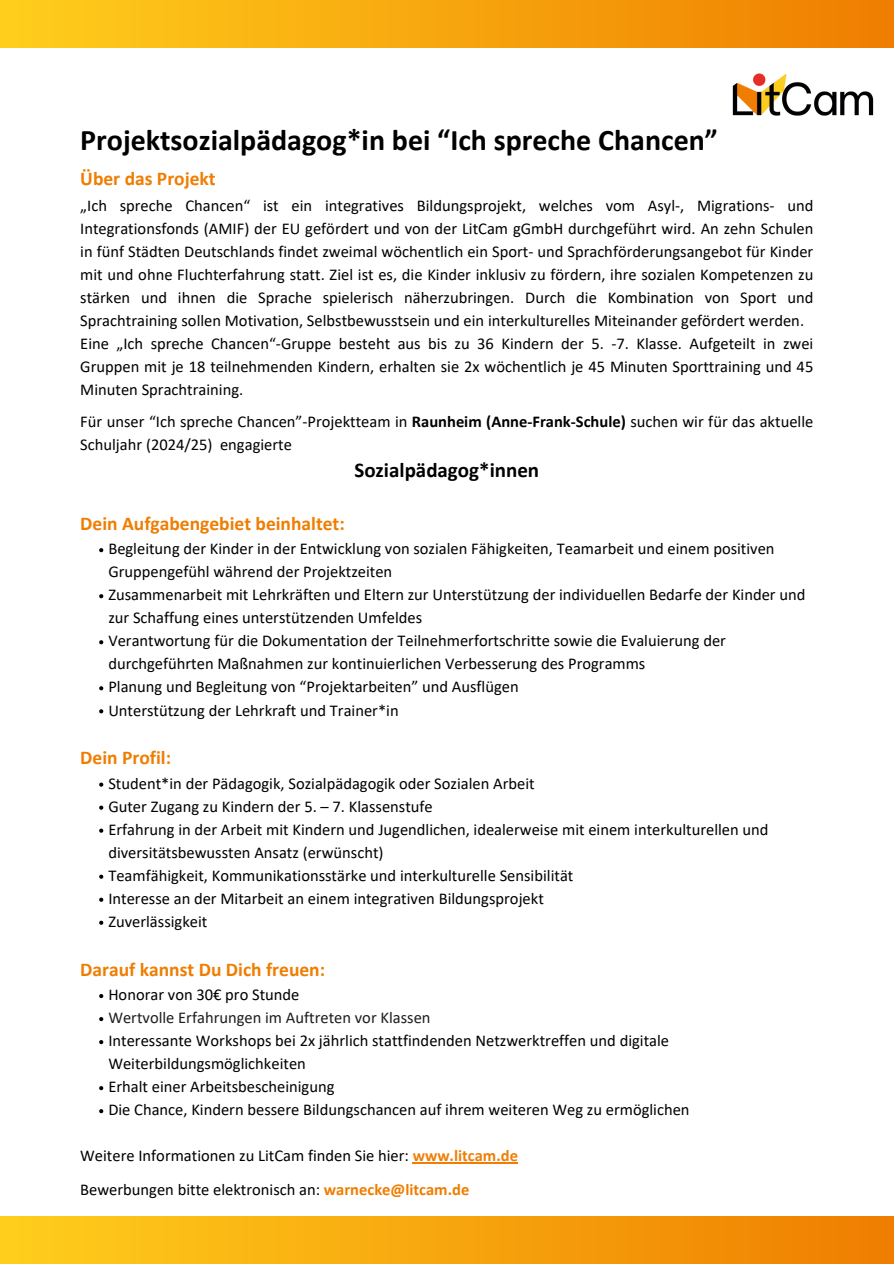
<style>
.page{position:relative;width:894px;height:1264px;background:#fff}
.page>*{position:absolute;margin:0;border:0;box-sizing:border-box;transform-origin:0 0}
.t1{font:700 30px "Calibri";color:#000}
.t2{font:700 21px "Calibri";color:#000}
.t3{font:700 19.5px "Calibri";color:#ef7d00}
.t4{font:16.5px/23px "Calibri";color:#000}
.t5{font:16.5px "Calibri";color:#1d1d1b}
.s1{font-weight:700}
.s2{font-weight:700;color:#f07e04}
.s3{font-weight:700;color:#ef7d00}
</style>
<div class="page">
<svg style="left:99px;top:548px;width:4px;height:4px"></svg>
<svg style="left:99px;top:594px;width:4px;height:4px"></svg>
<svg style="left:99px;top:640px;width:4px;height:4px"></svg>
<svg style="left:99px;top:686px;width:4px;height:4px"></svg>
<svg style="left:99px;top:709px;width:4px;height:4px"></svg>
<svg style="left:99px;top:782px;width:4px;height:4px"></svg>
<svg style="left:99px;top:805px;width:4px;height:4px"></svg>
<svg style="left:99px;top:828px;width:4px;height:4px"></svg>
<svg style="left:99px;top:874px;width:4px;height:4px"></svg>
<svg style="left:99px;top:897px;width:4px;height:4px"></svg>
<svg style="left:99px;top:920px;width:4px;height:4px"></svg>
<svg style="left:99px;top:994px;width:4px;height:4px"></svg>
<svg style="left:99px;top:1017px;width:4px;height:4px"></svg>
<svg style="left:99px;top:1040px;width:4px;height:4px"></svg>
<svg style="left:99px;top:1086px;width:4px;height:4px"></svg>
<svg style="left:99px;top:1109px;width:4px;height:4px"></svg>
<hr style="left:412px;top:1162px;width:106px;height:1px;background:#f07e04">
<div style="left:0;top:0;width:893px;height:47px;background:linear-gradient(to right,#ffce1c,#ef7e00)"></div>
<div style="left:0;top:1216px;width:893px;height:47px;background:linear-gradient(to right,#ffce1c,#ef7e00)"></div>
<img style="left:712px;top:47px;width:181px;height:69px">
<p class="t1" style="left:80px;top:128px;width:639px">Projektsozialpädagog*in bei “Ich spreche Chancen”</p>
<h1 class="t3" style="left:80px;top:170px;width:137px">Über das Projekt</h1>
<h2 class="t4" style="left:80px;top:195px;width:734px;text-align:justify">„Ich spreche Chancen“ ist ein integratives Bildungsprojekt, welches vom Asyl-, Migrations- und Integrationsfonds (AMIF) der EU gefördert und von der LitCam gGmbH durchgeführt wird. An zehn Schulen in fünf Städten Deutschlands findet zweimal wöchentlich ein Sport- und Sprachförderungsangebot für Kinder mit und ohne Fluchterfahrung statt. Ziel ist es, die Kinder inklusiv zu fördern, ihre sozialen Kompetenzen zu stärken und ihnen die Sprache spielerisch näherzubringen. Durch die Kombination von Sport und Sprachtraining sollen Motivation, Selbstbewusstsein und ein interkulturelles Miteinander gefördert werden.</h2>
<p class="t4" style="left:80px;top:333px;width:734px;text-align:justify">Eine „Ich spreche Chancen“-Gruppe besteht aus bis zu 36 Kindern der 5. -7. Klasse. Aufgeteilt in zwei Gruppen mit je 18 teilnehmenden Kindern, erhalten sie 2x wöchentlich je 45 Minuten Sporttraining und 45<br>Minuten Sprachtraining.</p>
<p class="t4" style="left:80px;top:411px;width:734px">Für unser “Ich spreche Chancen”-Projektteam in <span class="s1">Raunheim (Anne-Frank-Schule)</span> suchen wir für das aktuelle<br>Schuljahr (2024/25)</p>
<p class="t4" style="left:220px;top:434px;width:73px">engagierte</p>
<p class="t2" style="left:354px;top:461px;width:186px">Sozialpädagog*innen</p>
<p class="t3" style="left:80px;top:515px;width:266px">Dein Aufgabengebiet beinhaltet:</p>
<p class="t4" style="left:108px;top:539px;width:667px">Begleitung der Kinder in der Entwicklung von sozialen Fähigkeiten, Teamarbeit und einem positiven</p>
<p class="t4" style="left:108px;top:562px;width:698px">Gruppengefühl während der Projektzeiten<br>Zusammenarbeit mit Lehrkräften und Eltern zur Unterstützung der individuellen Bedarfe der Kinder und</p>
<h2 class="t4" style="left:108px;top:608px;width:619px">zur Schaffung eines unterstützenden Umfeldes<br>Verantwortung für die Dokumentation der Teilnehmerfortschritte sowie die Evaluierung der</h2>
<p class="t4" style="left:108px;top:654px;width:538px">durchgeführten Maßnahmen zur kontinuierlichen Verbesserung des Programms<br>Planung und Begleitung von “Projektarbeiten” und Ausflügen</p>
<p class="t4" style="left:108px;top:700px;width:292px">Unterstützung der Lehrkraft und Trainer*in</p>
<p class="t3" style="left:80px;top:749px;width:92px">Dein Profil:</p>
<p class="t4" style="left:108px;top:773px;width:428px">Student*in der Pädagogik, Sozialpädagogik oder Sozialen Arbeit</p>
<p class="t4" style="left:108px;top:796px;width:326px">Guter Zugang zu Kindern der 5. – 7. Klassenstufe</p>
<h2 class="t4" style="left:108px;top:819px;width:661px">Erfahrung in der Arbeit mit Kindern und Jugendlichen, idealerweise mit einem interkulturellen und diversitätsbewussten Ansatz (erwünscht)</h2>
<p class="t4" style="left:108px;top:865px;width:466px">Teamfähigkeit, Kommunikationsstärke und interkulturelle Sensibilität</p>
<p class="t4" style="left:108px;top:888px;width:437px">Interesse an der Mitarbeit an einem integrativen Bildungsprojekt</p>
<p class="t4" style="left:108px;top:911px;width:100px">Zuverlässigkeit</p>
<p class="t3" style="left:80px;top:961px;width:246px">Darauf kannst Du Dich freuen:</p>
<p class="t4" style="left:108px;top:984px;width:193px">Honorar von 30€ pro Stunde</p>
<p class="t5" style="left:108px;top:1010px;width:323px">Wertvolle Erfahrungen im Auftreten vor Klassen</p>
<h2 class="t4" style="left:108px;top:1030px;width:562px">Interessante Workshops bei 2x jährlich stattfindenden Netzwerktreffen und digitale<br>Weiterbildungsmöglichkeiten</h2>
<p class="t4" style="left:108px;top:1076px;width:227px">Erhalt einer Arbeitsbescheinigung</p>
<p class="t4" style="left:108px;top:1099px;width:582px">Die Chance, Kindern bessere Bildungschancen auf ihrem weiteren Weg zu ermöglichen</p>
<p class="t4" style="left:80px;top:1145px;width:439px">Weitere Informationen zu LitCam finden Sie hier: <span class="s2">www.litcam.de</span></p>
<p class="t4" style="left:80px;top:1179px;width:390px">Bewerbungen bitte elektronisch an: <span class="s3">warnecke@litcam.de</span></p>
</div>
